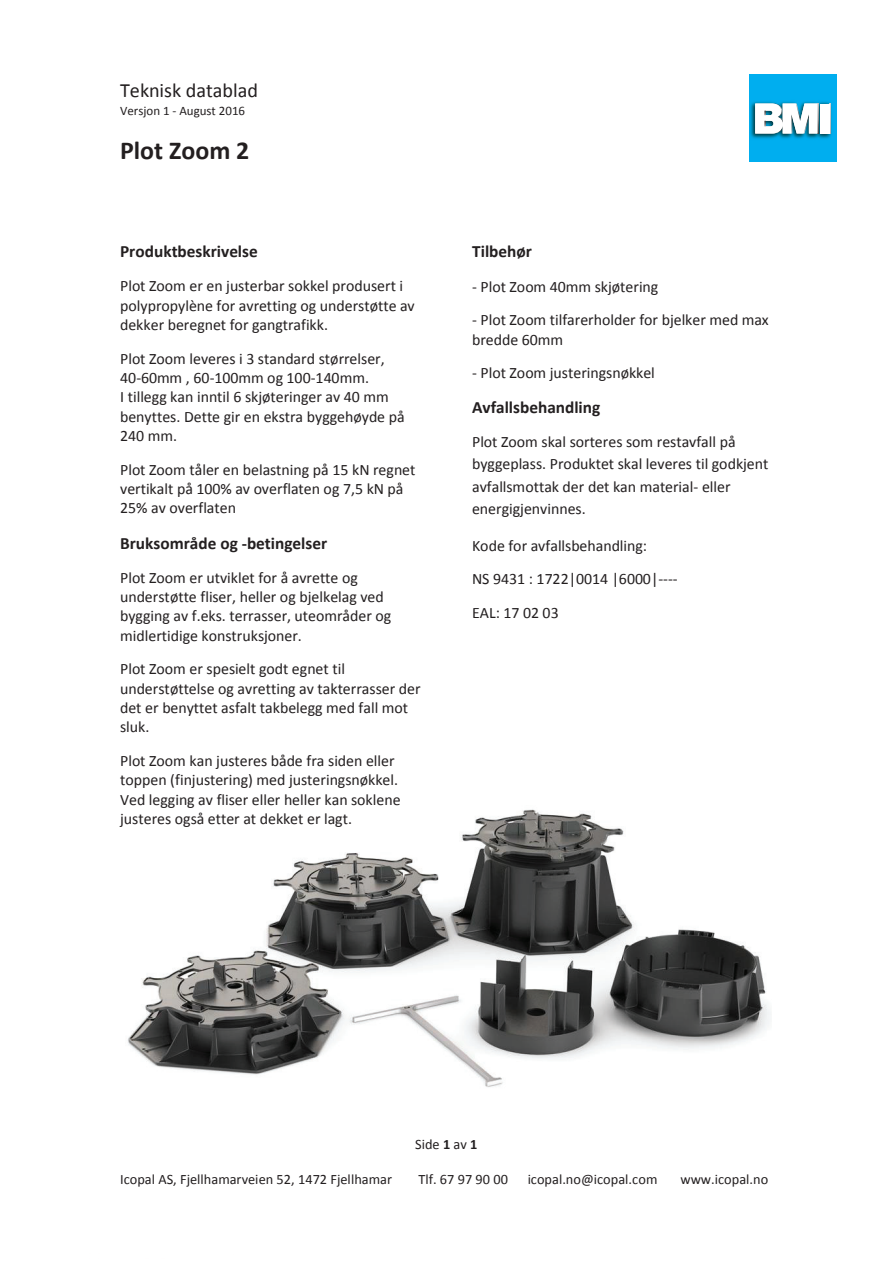
<style>
.page{position:relative;width:893px;height:1263px;background:#fff}
.page>*{position:absolute;margin:0;border:0;box-sizing:border-box;transform-origin:0 0}
.t1{font:700 25.95px "Calibri";color:#231f20}
.t2{font:20.25px "Calibri";color:#231f20}
.t3{font:700 17.25px "Calibri";color:#231f20}
.t4{font:15.9px/19.4px "Calibri";color:#231f20}
.t5{font:14.4px "Calibri";color:#231f20}
.t6{font:12.9px "Calibri";color:#231f20}
.s1{font-weight:700}
</style>
<div class="page">
<img style="left:127px;top:809px;width:644px;height:278px">
<div style="left:749px;top:75px;width:87px;height:87px;background:#00aeef"></div>
<img style="left:750px;top:101px;width:82px;height:38px">
<svg style="left:830px;top:104px;width:1px;height:30px"></svg>
<svg style="left:818px;top:104px;width:1px;height:30px"></svg>
<svg style="left:755px;top:104px;width:63px;height:30px;background:#d7e5e9"></svg>
<div style="left:820px;top:104px;width:10px;height:30px;background:#fff"></div>
<p class="t2" style="left:120px;top:76px;width:139px">Teknisk datablad</p>
<p class="t6" style="left:120px;top:101px;width:127px">Versjon 1 - August 2016</p>
<h1 class="t1" style="left:120px;top:132px;width:131px">Plot Zoom 2</h1>
<p class="t3" style="left:120px;top:239px;width:139px">Produktbeskrivelse</p>
<p class="t4" style="left:120px;top:276px;width:296px">Plot Zoom er en justerbar sokkel produsert i polypropylène for avretting og understøtte av dekker beregnet for gangtrafikk.</p>
<p class="t4" style="left:120px;top:348px;width:286px">Plot Zoom leveres i 3 standard størrelser, 40-60mm , 60-100mm og 100-140mm.<br>I tillegg kan inntil 6 skjøteringer av 40 mm benyttes. Dette gir en ekstra byggehøyde på 240 mm.</p>
<p class="t4" style="left:120px;top:459px;width:297px">Plot Zoom tåler en belastning på 15 kN regnet vertikalt på 100% av overflaten og 7,5 kN på<br>25% av overflaten</p>
<p class="t3" style="left:120px;top:531px;width:209px">Bruksområde og -betingelser</p>
<p class="t4" style="left:120px;top:567px;width:273px">Plot Zoom er utviklet for å avrette og understøtte fliser, heller og bjelkelag ved bygging av f.eks. terrasser, uteområder og midlertidige konstruksjoner.</p>
<p class="t4" style="left:120px;top:659px;width:302px">Plot Zoom er spesielt godt egnet til understøttelse og avretting av takterrasser der det er benyttet asfalt takbelegg med fall mot sluk.</p>
<p class="t4" style="left:120px;top:750px;width:282px">Plot Zoom kan justeres både fra siden eller toppen (finjustering) med justeringsnøkkel.<br>Ved legging av fliser eller heller kan soklene justeres også etter at dekket er lagt.</p>
<p class="t3" style="left:472px;top:239px;width:61px">Tilbehør</p>
<p class="t4" style="left:472px;top:276px;width:188px">- Plot Zoom 40mm skjøtering</p>
<p class="t4" style="left:472px;top:310px;width:298px">- Plot Zoom tilfarerholder for bjelker med max bredde 60mm</p>
<p class="t4" style="left:472px;top:363px;width:184px">- Plot Zoom justeringsnøkkel</p>
<p class="t3" style="left:472px;top:395px;width:130px">Avfallsbehandling</p>
<p class="t4" style="left:472px;top:431px;width:298px;line-height:22.2px">Plot Zoom skal sorteres som restavfall på byggeplass. Produktet skal leveres til godkjent avfallsmottak der det kan material- eller energigjenvinnes.</p>
<p class="t4" style="left:472px;top:528px;width:207px;line-height:33.8px">Kode for avfallsbehandling:<br>NS 9431 : 1722|0014 |6000|----<br>EAL: 17 02 03</p>
<p class="t5" style="left:415px;top:1134px;width:64px">Side <span class="s1">1</span> av <span class="s1">1</span></p>
<p class="t5" style="left:120px;top:1169px;width:273px">Icopal AS, Fjellhamarveien 52, 1472 Fjellhamar</p>
<p class="t5" style="left:419px;top:1169px;width:91px">Tlf. 67 97 90 00</p>
<p class="t5" style="left:528px;top:1169px;width:131px">icopal.no@icopal.com</p>
<p class="t5" style="left:680px;top:1169px;width:89px">www.icopal.no</p>
</div>
